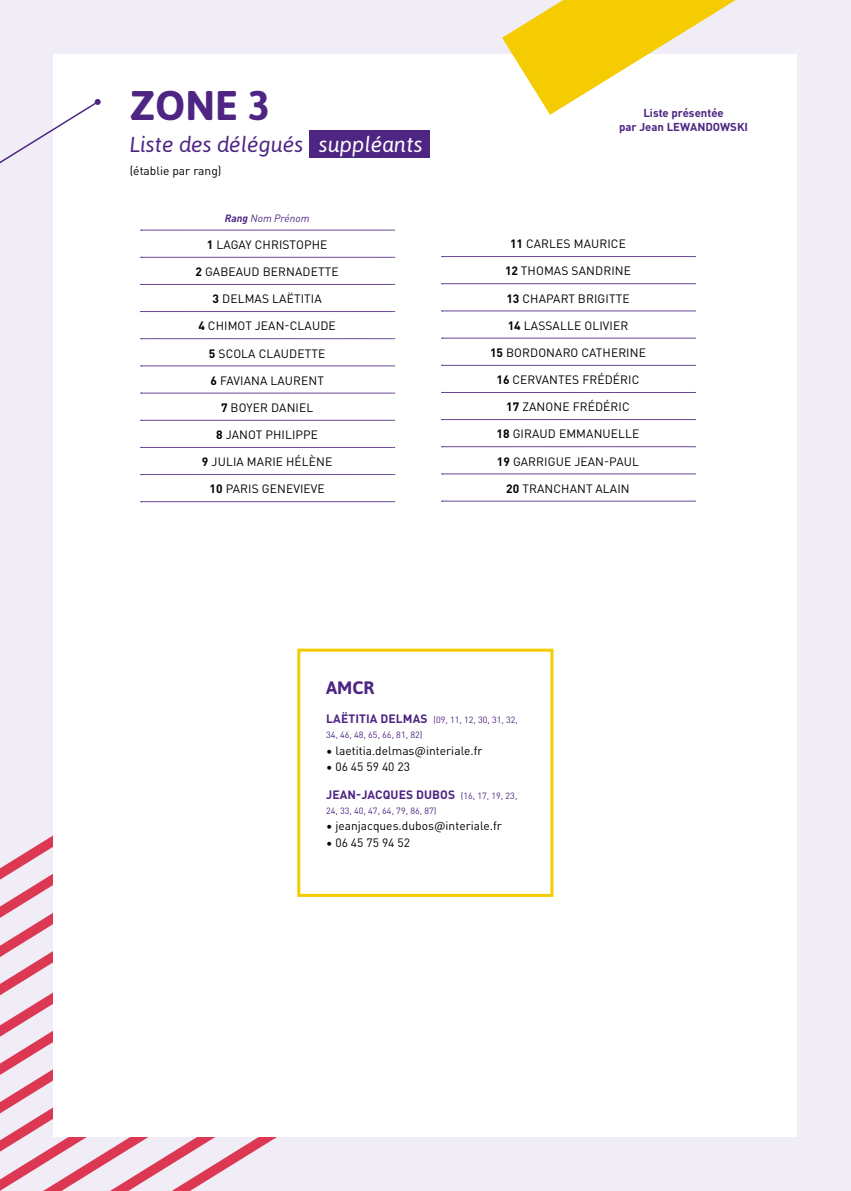
<style>
.page{position:relative;width:851px;height:1191px;background:#fff}
.page>*{position:absolute;margin:0;border:0;box-sizing:border-box;transform-origin:0 0}
.t1{font:700 41.4px "Asap";color:#4e2583}
.t2{font:italic 21.6px "Asap";color:#4e2583}
.t3{font:700 18px "Asap";color:#4e2583}
.t4{font:12px/16.5px "DIN Pro";letter-spacing:.01em;color:#000}
.t5{font:700 12px "DIN Pro";letter-spacing:.01em;color:#4e2583}
.t6{font:700 11.4px/13.6px "DIN Pro";color:#4e2583;text-align:center}
.t7{font:italic 10.5px "DIN Pro";color:#4e2583}
.t8{font:9px/15px "DIN Pro";color:#4e2583}
.s1{color:#fff}
.s2{font-weight:700}
.s3{font-weight:700;font-size:12px}
.s4{font-weight:400;font-size:9px}
</style>
<div class="page">
<div style="left:0;top:0;width:850px;height:1191px;background:#f0edf7"></div>
<svg style="left:0;top:877px;width:54px;height:119px"></svg>
<svg style="left:0;top:996px;width:54px;height:38px"></svg>
<svg style="left:0;top:1034px;width:277px;height:157px"></svg>
<div style="left:54px;top:54px;width:742px;height:1083px;background:#fff"></div>
<svg style="left:0;top:98px;width:101px;height:159px"></svg>
<svg style="left:502px;top:0;width:233px;height:115px"></svg>
<div style="left:309px;top:131px;width:120px;height:27px;background:#4e2583"></div>
<svg style="left:141px;top:230px;width:253px;height:1px"></svg>
<svg style="left:141px;top:257px;width:253px;height:1px"></svg>
<svg style="left:141px;top:284px;width:253px;height:1px"></svg>
<svg style="left:141px;top:311px;width:253px;height:1px"></svg>
<svg style="left:141px;top:338px;width:253px;height:1px"></svg>
<svg style="left:141px;top:366px;width:253px;height:1px"></svg>
<svg style="left:141px;top:393px;width:253px;height:1px"></svg>
<svg style="left:141px;top:420px;width:253px;height:1px"></svg>
<svg style="left:141px;top:447px;width:253px;height:1px"></svg>
<svg style="left:141px;top:474px;width:253px;height:1px"></svg>
<svg style="left:141px;top:501px;width:253px;height:1px"></svg>
<svg style="left:441px;top:256px;width:254px;height:1px"></svg>
<svg style="left:441px;top:283px;width:254px;height:1px"></svg>
<svg style="left:441px;top:311px;width:254px;height:1px"></svg>
<svg style="left:441px;top:338px;width:254px;height:1px"></svg>
<svg style="left:441px;top:365px;width:254px;height:1px"></svg>
<svg style="left:441px;top:392px;width:254px;height:1px"></svg>
<svg style="left:441px;top:419px;width:254px;height:1px"></svg>
<svg style="left:441px;top:446px;width:254px;height:1px"></svg>
<svg style="left:441px;top:474px;width:254px;height:1px"></svg>
<svg style="left:441px;top:501px;width:254px;height:1px"></svg>
<div style="left:297px;top:648px;width:256px;height:249px;border:3px solid #f5cc02"></div>
<h1 class="t1" style="left:130px;top:77px;width:142px">ZONE 3</h1>
<h2 class="t2" style="left:130px;top:130px;width:294px">Liste des délégués <span class="s1">suppléants</span></h2>
<p class="t4" style="left:130px;top:161px;width:93px">(établie par rang)</p>
<p class="t7" style="left:225px;top:210px;width:86px"><span class="s2">Rang</span> Nom Prénom</p>
<p class="t4" style="left:207px;top:235px;width:122px"><span class="s2">1</span> LAGAY CHRISTOPHE</p>
<p class="t4" style="left:195px;top:263px;width:145px"><span class="s2">2</span> GABEAUD BERNADETTE</p>
<p class="t4" style="left:212px;top:290px;width:111px"><span class="s2">3</span> DELMAS LAËTITIA</p>
<p class="t4" style="left:198px;top:317px;width:139px"><span class="s2">4</span> CHIMOT JEAN-CLAUDE</p>
<p class="t4" style="left:209px;top:344px;width:118px"><span class="s2">5</span> SCOLA CLAUDETTE</p>
<p class="t4" style="left:210px;top:371px;width:115px"><span class="s2">6</span> FAVIANA LAURENT</p>
<p class="t4" style="left:221px;top:398px;width:94px"><span class="s2">7</span> BOYER DANIEL</p>
<p class="t4" style="left:216px;top:426px;width:103px"><span class="s2">8</span> JANOT PHILIPPE</p>
<p class="t4" style="left:202px;top:453px;width:132px"><span class="s2">9</span> JULIA MARIE HÉLÈNE</p>
<p class="t4" style="left:209px;top:480px;width:117px"><span class="s2">10</span> PARIS GENEVIEVE</p>
<p class="t6" style="left:619px;top:106px;width:130px">Liste présentée<br>par Jean LEWANDOWSKI</p>
<p class="t4" style="left:510px;top:235px;width:117px"><span class="s2">11</span> CARLES MAURICE</p>
<p class="t4" style="left:505px;top:262px;width:127px"><span class="s2">12</span> THOMAS SANDRINE</p>
<p class="t4" style="left:506px;top:289px;width:125px"><span class="s2">13</span> CHAPART BRIGITTE</p>
<p class="t4" style="left:507px;top:316px;width:122px"><span class="s2">14</span> LASSALLE OLIVIER</p>
<p class="t4" style="left:490px;top:343px;width:157px"><span class="s2">15</span> BORDONARO CATHERINE</p>
<p class="t4" style="left:496px;top:371px;width:144px"><span class="s2">16</span> CERVANTES FRÉDÉRIC</p>
<p class="t4" style="left:506px;top:398px;width:125px"><span class="s2">17</span> ZANONE FRÉDÉRIC</p>
<p class="t4" style="left:496px;top:425px;width:144px"><span class="s2">18</span> GIRAUD EMMANUELLE</p>
<p class="t4" style="left:497px;top:452px;width:144px"><span class="s2">19</span> GARRIGUE JEAN-PAUL</p>
<p class="t4" style="left:506px;top:479px;width:125px"><span class="s2">20</span> TRANCHANT ALAIN</p>
<h3 class="t3" style="left:326px;top:675px;width:50px">AMCR</h3>
<p class="t8" style="left:326px;top:712px;width:193px"><span class="s3">LAËTITIA DELMAS</span> (09, 11, 12, 30, 31, 32,<br>34, 46, 48, 65, 66, 81, 82)</p>
<p class="t4" style="left:326px;top:741px;width:158px">∙ laetitia.delmas@interiale.fr ∙ 06 45 59 40 23</p>
<p class="t5" style="left:326px;top:785px;width:192px">JEAN-JACQUES DUBOS <span class="s4">(16, 17, 19, 23,</span></p>
<p class="t8" style="left:326px;top:802px;width:112px">24, 33, 40, 47, 64, 79, 86, 87)</p>
<p class="t4" style="left:326px;top:817px;width:177px">∙ jeanjacques.dubos@interiale.fr ∙ 06 45 75 94 52</p>
</div>
